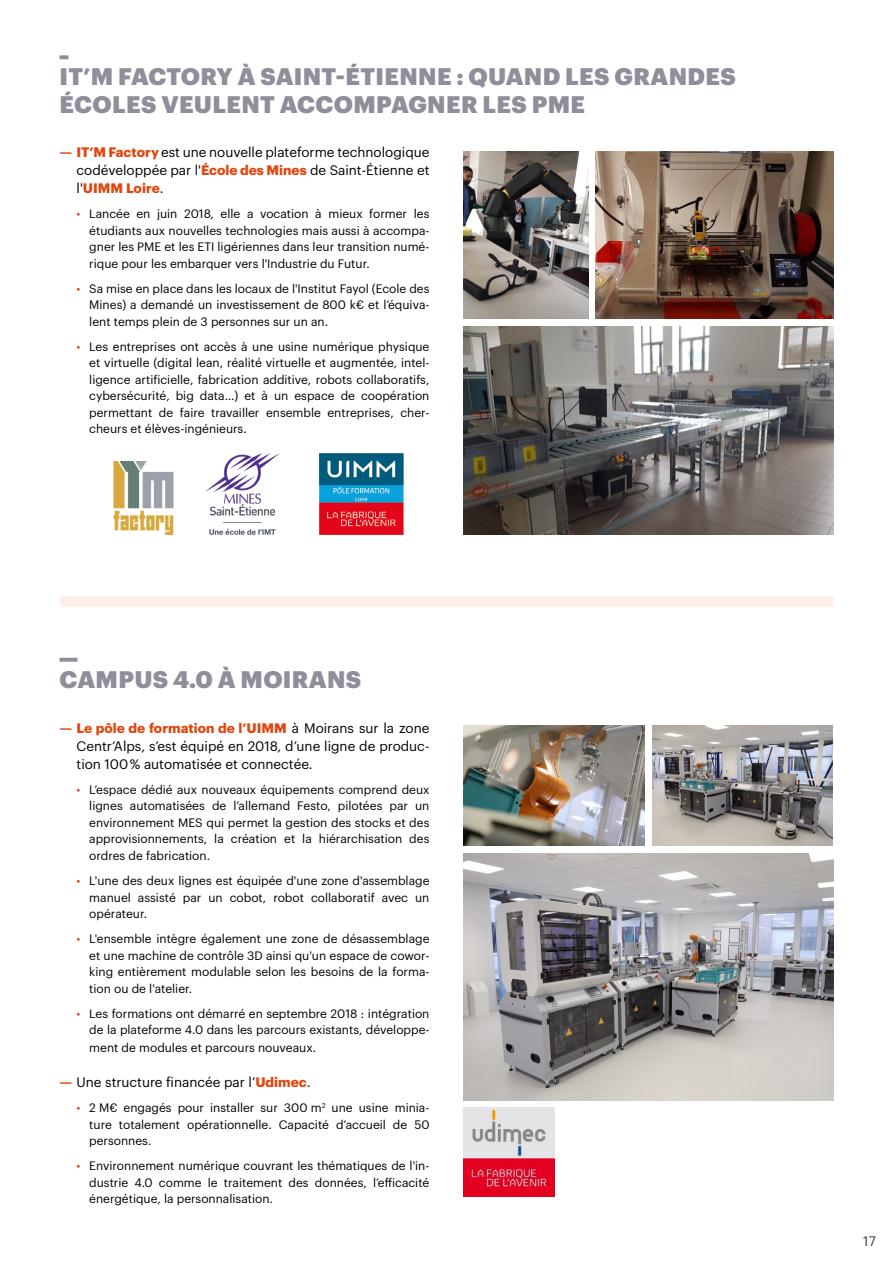
<style>
.page{position:relative;width:893px;height:1263px;background:#fff}
.page>*{position:absolute;margin:0;border:0;box-sizing:border-box;transform-origin:0 0}
.t1{font:900 23.55px/27.5px "Graphik";letter-spacing:.015em;color:#8e8f9a}
.t2{font:13.5px/18px "Graphik";color:#000;text-align:justify}
.t3{font:13.5px "Graphik";color:#384050}
.t4{font:12px/16.5px "Graphik";color:#000;text-align:justify}
.s1{font-weight:700;color:#df4812}
.s2{color:#df4812}
</style>
<div class="page">
<svg style="left:60px;top:55px;width:8px;height:4px"></svg>
<svg style="left:60px;top:658px;width:17px;height:4px"></svg>
<img style="left:113px;top:461px;width:61px;height:74px">
<img style="left:206px;top:454px;width:73px;height:80px">
<img style="left:320px;top:454px;width:84px;height:80px">
<img style="left:463px;top:1108px;width:91px;height:89px">
<div style="left:60px;top:596px;width:773px;height:11px;background:#fdefe6"></div>
<img style="left:463px;top:152px;width:125px;height:167px">
<img style="left:595px;top:152px;width:238px;height:167px">
<img style="left:463px;top:326px;width:370px;height:209px">
<img style="left:464px;top:725px;width:180px;height:121px">
<img style="left:652px;top:725px;width:181px;height:121px">
<img style="left:464px;top:853px;width:369px;height:247px">
<h1 class="t1" style="left:60px;top:61px;width:678px">IT’M FACTORY À SAINT-ÉTIENNE : QUAND LES GRANDES<br>ÉCOLES VEULENT ACCOMPAGNER LES PME</h1>
<p class="t2" style="left:77px;top:142px;width:354px;text-indent:-17px"><span class="s1">— IT’M Factory</span> est une nouvelle plateforme technologique codéveloppée par l'<span class="s1">École des Mines</span> de Saint-Étienne et l'<span class="s1">UIMM Loire</span>.</p>
<p class="t4" style="left:89px;top:205px;width:342px;text-indent:-13px"><span class="s2">•</span> Lancée en juin 2018, elle a vocation à mieux former les étudiants aux nouvelles technologies mais aussi à accompa&shy;gner les PME et les ETI ligériennes dans leur transition numé&shy;rique pour les embarquer vers l'Industrie du Futur.</p>
<p class="t4" style="left:89px;top:279px;width:342px;text-indent:-13px"><span class="s2">•</span> Sa mise en place dans les locaux de l'Institut Fayol (Ecole des Mines) a demandé un investissement de 800 k€ et l’équiva&shy;lent temps plein de 3 personnes sur un an.</p>
<p class="t4" style="left:89px;top:337px;width:342px;text-indent:-13px"><span class="s2">•</span> Les entreprises ont accès à une usine numérique physique et virtuelle (digital lean, réalité virtuelle et augmentée, intel&shy;ligence artificielle, fabrication additive, robots collaboratifs, cybersécurité, big data…) et à un espace de coopération permettant de faire travailler ensemble entreprises, cher&shy;cheurs et élèves-ingénieurs.</p>
<h1 class="t1" style="left:60px;top:663px;width:303px">CAMPUS 4.0 À MOIRANS</h1>
<p class="t2" style="left:77px;top:718px;width:354px;text-indent:-17px"><span class="s1">— Le pôle de formation de l’UIMM</span> à Moirans sur la zone Centr’Alps, s’est équipé en 2018, d’une ligne de produc&shy;tion 100 % automatisée et connectée.</p>
<p class="t4" style="left:89px;top:780px;width:342px;text-indent:-13px"><span class="s2">•</span> L’espace dédié aux nouveaux équipements comprend deux lignes automatisées de l’allemand Festo, pilotées par un environnement MES qui permet la gestion des stocks et des approvisionnements, la création et la hiérarchisation des ordres de fabrication.</p>
<p class="t4" style="left:89px;top:871px;width:342px;text-indent:-13px"><span class="s2">•</span> L'une des deux lignes est équipée d'une zone d'assemblage manuel assisté par un cobot, robot collaboratif avec un opérateur.</p>
<p class="t4" style="left:89px;top:929px;width:342px;text-indent:-13px"><span class="s2">•</span> L'ensemble intègre également une zone de désassemblage et une machine de contrôle 3D ainsi qu'un espace de cowor&shy;king entièrement modulable selon les besoins de la forma&shy;tion ou de l'atelier.</p>
<p class="t4" style="left:77px;top:1004px;width:354px;text-align:right"><span class="s2">•</span> Les formations ont démarré en septembre 2018 : intégration de la plateforme 4.0 dans les parcours existants, développe-</p>
<p class="t4" style="left:89px;top:1038px;width:228px">ment de modules et parcours nouveaux.</p>
<p class="t2" style="left:60px;top:1072px;width:253px"><span class="s1">—</span> Une structure financée par l’<span class="s1">Udimec</span>.</p>
<p class="t4" style="left:89px;top:1098px;width:342px;text-indent:-13px"><span class="s2">•</span> 2 M€ engagés pour installer sur 300 m<sup>2</sup> une usine minia&shy;ture totalement opérationnelle. Capacité d’accueil de 50 personnes.</p>
<p class="t4" style="left:89px;top:1156px;width:342px;text-indent:-13px"><span class="s2">•</span> Environnement numérique couvrant les thématiques de l'in&shy;dustrie 4.0 comme le traitement des données, l’efficacité énergétique, la personnalisation.</p>
<p class="t3" style="left:863px;top:1231px;width:14px">17</p>
</div>
